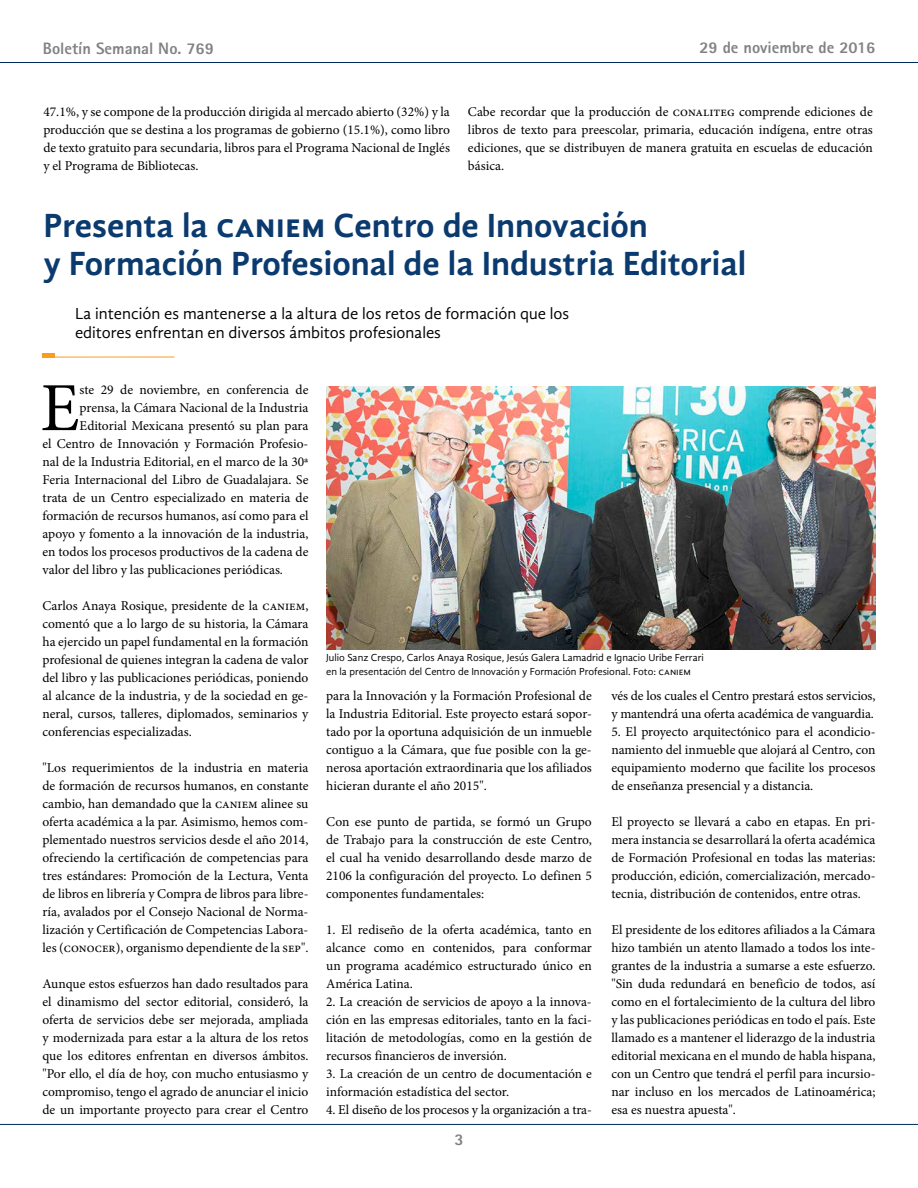
<style>
.page{position:relative;width:918px;height:1188px;background:#fff}
.page>*{position:absolute;margin:0;border:0;box-sizing:border-box;transform-origin:0 0}
.t1{font:68.85px "Minion Pro";color:#000}
.t2{font:700 34.5px/37.5px "Gandhi Sans";color:#0a3a6e}
.t3{font:16.5px/19.5px "Gandhi Sans";color:#000}
.t4{font:800 16.5px "Rotis Sans Serif";color:#808285}
.t5{font:13.5px/18px "Minion Pro";letter-spacing:-.005em;color:#000;text-align:justify}
.t6{font:10.5px/13.5px "Gandhi Sans";color:#000}
</style>
<div class="page">
<hr style="left:0;top:62px;width:918px;height:1px;background:#00295c">
<hr style="left:0;top:1124px;width:918px;height:1px;background:#00295c">
<hr style="left:43px;top:357px;width:131px;height:1px;background:#f99d1c">
<div style="left:43px;top:353px;width:12px;height:5px;background:#f99d1c"></div>
<img style="left:326px;top:387px;width:549px;height:263px">
<p class="t4" style="left:43px;top:38px;width:173px">Boletín Semanal No. 769</p>
<p class="t4" style="left:699px;top:37px;width:178px">29 de noviembre de 2016</p>
<p class="t5" style="left:43px;top:103px;width:408px">47.1%, y se compone de la producción dirigida al mercado abierto (32%) y la producción que se destina a los programas de gobierno (15.1%), como libro de texto gratuito para secundaria, libros para el Programa Nacional de Inglés y el Programa de Bibliotecas.</p>
<p class="t5" style="left:468px;top:103px;width:406px">Cabe recordar que la producción de conaliteg comprende ediciones de libros de texto para preescolar, primaria, educación indígena, entre otras ediciones, que se distribuyen de manera gratuita en escuelas de educación básica.</p>
<h2 class="t2" style="left:43px;top:207px;width:705px">Presenta la caniem Centro de Innovación<br>y Formación Profesional de la Industria Editorial</h2>
<p class="t3" style="left:75px;top:303px;width:496px">La intención es mantenerse a la altura de los retos de formación que los editores enfrentan en diversos ámbitos profesionales</p>
<h1 class="t1" style="left:41px;top:362px;width:41px">E</h1>
<p class="t5" style="left:80px;top:381px;width:230px">ste 29 de noviembre, en conferencia de</p>
<p class="t5" style="left:80px;top:399px;width:230px">prensa, la Cámara Nacional de la Industria</p>
<p class="t5" style="left:80px;top:417px;width:230px">Editorial Mexicana presentó su plan para</p>
<p class="t5" style="left:43px;top:435px;width:267px">el Centro de Innovación y Formación Profesio-</p>
<p class="t5" style="left:43px;top:453px;width:267px">nal de la Industria Editorial, en el marco de la 30ª</p>
<p class="t5" style="left:43px;top:471px;width:267px">Feria Internacional del Libro de Guadalajara. Se</p>
<p class="t5" style="left:43px;top:489px;width:267px">trata de un Centro especializado en materia de</p>
<p class="t5" style="left:43px;top:507px;width:267px">formación de recursos humanos, así como para el</p>
<p class="t5" style="left:43px;top:525px;width:267px">apoyo y fomento a la innovación de la industria,</p>
<p class="t5" style="left:43px;top:543px;width:267px">en todos los procesos productivos de la cadena de</p>
<p class="t5" style="left:43px;top:561px;width:242px">valor del libro y las publicaciones periódicas.</p>
<p class="t5" style="left:43px;top:597px;width:268px">Carlos Anaya Rosique, presidente de la caniem, comentó que a lo largo de su historia, la Cámara ha ejercido un papel fundamental en la formación profesional de quienes integran la cadena de valor del libro y las publicaciones periódicas, poniendo al alcance de la industria, y de la sociedad en ge&shy;neral, cursos, talleres, diplomados, seminarios y conferencias especializadas.</p>
<p class="t5" style="left:43px;top:759px;width:267px">"Los requerimientos de la industria en materia de formación de recursos humanos, en constante cambio, han demandado que la caniem alinee su oferta académica a la par. Asimismo, hemos com&shy;plementado nuestros servicios desde el año 2014, ofreciendo la certificación de competencias para tres estándares: Promoción de la Lectura, Venta de libros en librería y Compra de libros para libre&shy;ría, avalados por el Consejo Nacional de Norma&shy;lización y Certificación de Competencias Labora&shy;les (conocer), organismo dependiente de la sep".</p>
<p class="t5" style="left:43px;top:975px;width:268px">Aunque estos esfuerzos han dado resultados para el dinamismo del sector editorial, consideró, la oferta de servicios debe ser mejorada, ampliada y modernizada para estar a la altura de los retos que los editores enfrentan en diversos ámbitos. "Por ello, el día de hoy, con mucho entusiasmo y compromiso, tengo el agrado de anunciar el inicio de un importante proyecto para crear el Centro</p>
<p class="t6" style="left:326px;top:651px;width:379px">Julio Sanz Crespo, Carlos Anaya Rosique, Jesús Galera Lamadrid e Ignacio Uribe Ferrari en la presentación del Centro de Innovación y Formación Profesional. Foto: caniem</p>
<p class="t5" style="left:611px;top:687px;width:266px">vés de los cuales el Centro prestará estos servicios, y mantendrá una oferta académica de vanguardia.</p>
<p class="t5" style="left:611px;top:723px;width:266px">5. El proyecto arquitectónico para el acondicio&shy;namiento del inmueble que alojará al Centro, con equipamiento moderno que facilite los procesos de enseñanza presencial y a distancia.</p>
<p class="t5" style="left:611px;top:813px;width:266px">El proyecto se llevará a cabo en etapas. En pri&shy;mera instancia se desarrollará la oferta académica de Formación Profesional en todas las materias: producción, edición, comercialización, mercado&shy;tecnia, distribución de contenidos, entre otras.</p>
<p class="t5" style="left:611px;top:921px;width:266px">El presidente de los editores afiliados a la Cámara hizo también un atento llamado a todos los inte&shy;grantes de la industria a sumarse a este esfuerzo. "Sin duda redundará en beneficio de todos, así como en el fortalecimiento de la cultura del libro y las publicaciones periódicas en todo el país. Este llamado es a mantener el liderazgo de la industria editorial mexicana en el mundo de habla hispana, con un Centro que tendrá el perfil para incursio&shy;nar incluso en los mercados de Latinoamérica; esa es nuestra apuesta".</p>
<p class="t5" style="left:326px;top:686px;width:267px">para la Innovación y la Formación Profesional de la Industria Editorial. Este proyecto estará sopor&shy;tado por la oportuna adquisición de un inmueble contiguo a la Cámara, que fue posible con la ge&shy;nerosa aportación extraordinaria que los afiliados hicieran durante el año 2015".</p>
<p class="t5" style="left:326px;top:812px;width:267px">Con ese punto de partida, se formó un Grupo de Trabajo para la construcción de este Centro, el cual ha venido desarrollando desde marzo de 2106 la configuración del proyecto. Lo definen 5 componentes fundamentales:</p>
<p class="t5" style="left:326px;top:920px;width:267px">1. El rediseño de la oferta académica, tanto en alcance como en contenidos, para conformar un programa académico estructurado único en América Latina.</p>
<p class="t5" style="left:326px;top:992px;width:267px">2. La creación de servicios de apoyo a la innova&shy;ción en las empresas editoriales, tanto en la faci&shy;litación de metodologías, como en la gestión de recursos financieros de inversión.</p>
<p class="t5" style="left:326px;top:1064px;width:267px">3. La creación de un centro de documentación e información estadística del sector.</p>
<p class="t5" style="left:326px;top:1100px;width:267px">4. El diseño de los procesos y la organización a tra-</p>
<p class="t4" style="left:455px;top:1129px;width:11px">3</p>
</div>
